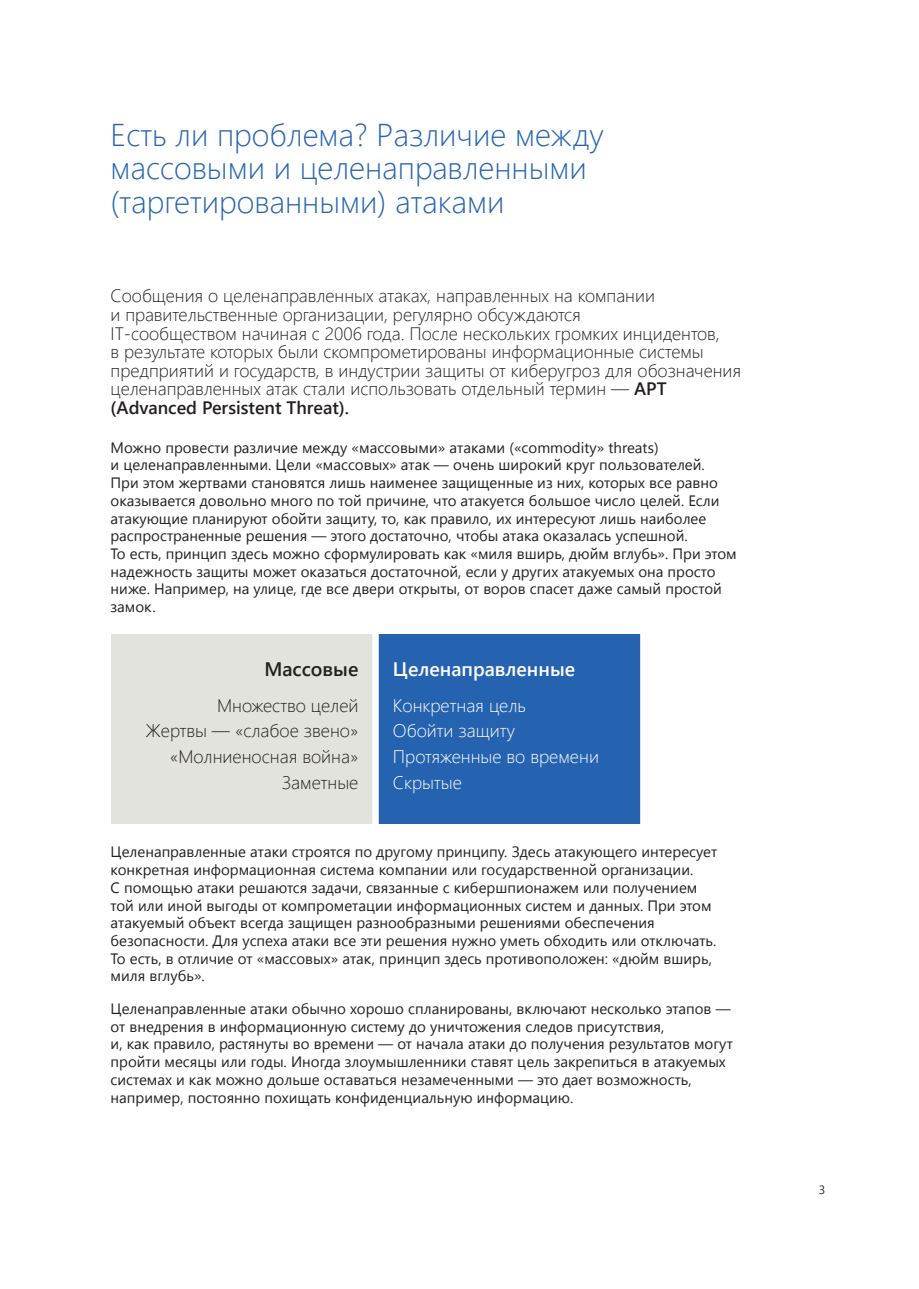
<style>
.page{position:relative;width:919px;height:1289px;background:#fff}
.page>*{position:absolute;margin:0;border:0;box-sizing:border-box;transform-origin:0 0}
.Heading{font:300 31.5px/33.2px "Segoe UI";color:#2564b0}
.t1{font:600 19.5px "Segoe UI";color:#fff}
.t2{font:600 19.5px "Segoe UI";color:#231f20}
.t3{font:300 18.15px/25.8px "Segoe UI";color:#231f20;text-align:right}
.t4{font:300 18.15px/25.8px "Segoe UI";color:#fff}
.Big{font:300 18px/18.6px "Segoe UI";color:#231f20}
.t5{font:15px/17.7px "Segoe UI";color:#231f20}
.Pagination_R{font:12px "Segoe UI";color:#231f20}
.s1{font-weight:600}
</style>
<div class="page">
<div style="left:111px;top:634px;width:529px;height:189px;background:#e3e3de"></div>
<div style="left:375px;top:634px;width:265px;height:189px;background:#2563b0"></div>
<div style="left:372px;top:626px;width:7px;height:200px;background:#fff"></div>
<p class="Heading" style="left:111px;top:117px;width:494px">Есть ли проблема? Различие между массовыми и целенаправленными (таргетированными) атаками</p>
<p class="Big" style="left:111px;top:286px;width:632px">Сообщения о целенаправленных атаках, направленных на компании<br>и правительственные организации, регулярно обсуждаются<br>IT-сообществом начиная с 2006 года. После нескольких громких инцидентов,<br>в результате которых были скомпрометированы информационные системы предприятий и государств, в индустрии защиты от киберугроз для обозначения целенаправленных атак стали использовать отдельный термин — <span class="s1">APT (Advanced Persistent Threat).</span></p>
<p class="t5" style="left:111px;top:438px;width:627px">Можно провести различие между «массовыми» атаками («commodity» threats)<br>и целенаправленными. Цели «массовых» атак — очень широкий круг пользователей.<br>При этом жертвами становятся лишь наименее защищенные из них, которых все равно оказывается довольно много по той причине, что атакуется большое число целей. Если атакующие планируют обойти защиту, то, как правило, их интересуют лишь наиболее распространенные решения — этого достаточно, чтобы атака оказалась успешной.<br>То есть, принцип здесь можно сформулировать как «миля вширь, дюйм вглубь». При этом надежность защиты может оказаться достаточной, если у других атакуемых она просто ниже. Например, на улице, где все двери открыты, от воров спасет даже самый простой замок.</p>
<p class="t2" style="left:264px;top:654px;width:96px">Массовые</p>
<p class="t3" style="left:146px;top:691px;width:214px">Множество целей<br>Жертвы — «слабое звено» «Молниеносная война»<br>Заметные</p>
<p class="t1" style="left:393px;top:654px;width:184px">Целенаправленные</p>
<p class="t4" style="left:393px;top:691px;width:207px">Конкретная цель<br>Обойти защиту<br>Протяженные во времени<br>Скрытые</p>
<p class="t5" style="left:111px;top:842px;width:608px">Целенаправленные атаки строятся по другому принципу. Здесь атакующего интересует конкретная информационная система компании или государственной организации.<br>С помощью атаки решаются задачи, связанные с кибершпионажем или получением той или иной выгоды от компрометации информационных систем и данных. При этом атакуемый объект всегда защищен разнообразными решениями обеспечения безопасности. Для успеха атаки все эти решения нужно уметь обходить или отключать.<br>То есть, в отличие от «массовых» атак, принцип здесь противоположен: «дюйм вширь, миля вглубь».</p>
<p class="t5" style="left:111px;top:999px;width:623px">Целенаправленные атаки обычно хорошо спланированы, включают несколько этапов — от внедрения в информационную систему до уничтожения следов присутствия,<br>и, как правило, растянуты во времени — от начала атаки до получения результатов могут пройти месяцы или годы. Иногда злоумышленники ставят цель закрепиться в атакуемых системах и как можно дольше оставаться незамеченными — это дает возможность, например, постоянно похищать конфиденциальную информацию.</p>
<p class="Pagination_R" style="left:818px;top:1180px;width:8px">3</p>
</div>
